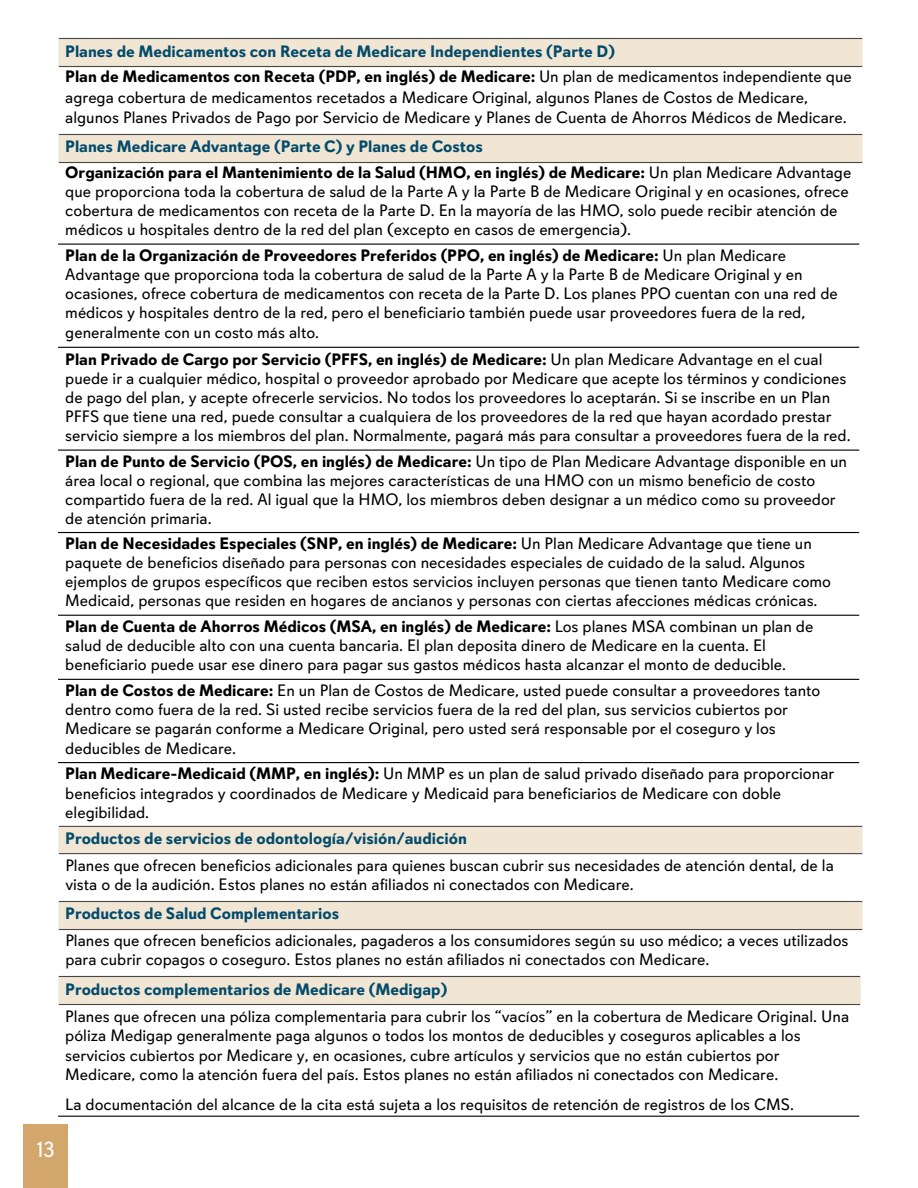
<style>
.page{position:relative;width:918px;height:1188px;background:#fff}
.page>*{position:absolute;margin:0;border:0;box-sizing:border-box;transform-origin:0 0}
.t1{font:21.75px "Davis Sans";color:#fff}
.t2{font:16.5px/19.2px "Davis Sans";color:#000}
.t3{font:700 16.5px "Davis Sans";color:#034b6c}
.s1{font-weight:700}
</style>
<div class="page">
<img style="left:58px;top:825px;width:805px;height:30px">
<img style="left:58px;top:900px;width:805px;height:31px">
<img style="left:58px;top:975px;width:803px;height:31px">
<hr style="left:58px;top:1116px;width:801px;height:1px;background:#000">
<hr style="left:58px;top:244px;width:801px;height:1px;background:#000">
<hr style="left:58px;top:347px;width:801px;height:1px;background:#000">
<hr style="left:58px;top:450px;width:801px;height:1px;background:#000">
<hr style="left:58px;top:532px;width:801px;height:1px;background:#000">
<hr style="left:58px;top:615px;width:801px;height:1px;background:#000">
<hr style="left:58px;top:679px;width:801px;height:1px;background:#000">
<hr style="left:58px;top:762px;width:801px;height:1px;background:#000">
<img style="left:58px;top:133px;width:805px;height:31px">
<img style="left:58px;top:37px;width:805px;height:31px">
<div style="left:24px;top:1124px;width:44px;height:64px;background:#d3a66b"></div>
<h1 class="t1" style="left:37px;top:1137px;width:20px">13</h1>
<p class="t3" style="left:65px;top:41px;width:551px">Planes de Medicamentos con Receta de Medicare Independientes (Parte D)</p>
<p class="t2" style="left:65px;top:67px;width:788px;line-height:20.2px"><span class="s1">Plan de Medicamentos con Receta (PDP, en inglés) de Medicare:</span> Un plan de medicamentos independiente que agrega cobertura de medicamentos recetados a Medicare Original, algunos Planes de Costos de Medicare, algunos Planes Privados de Pago por Servicio de Medicare y Planes de Cuenta de Ahorros Médicos de Medicare.</p>
<p class="t3" style="left:65px;top:136px;width:419px">Planes Medicare Advantage (Parte C) y Planes de Costos</p>
<p class="t2" style="left:65px;top:163px;width:788px"><span class="s1">Organización para el Mantenimiento de la Salud (HMO, en inglés) de Medicare:</span> Un plan Medicare Advantage que proporciona toda la cobertura de salud de la Parte A y la Parte B de Medicare Original y en ocasiones, ofrece cobertura de medicamentos con receta de la Parte D. En la mayoría de las HMO, solo puede recibir atención de médicos u hospitales dentro de la red del plan (excepto en casos de emergencia).</p>
<p class="t2" style="left:65px;top:246px;width:774px"><span class="s1">Plan de la Organización de Proveedores Preferidos (PPO, en inglés) de Medicare:</span> Un plan Medicare Advantage que proporciona toda la cobertura de salud de la Parte A y la Parte B de Medicare Original y en ocasiones, ofrece cobertura de medicamentos con receta de la Parte D. Los planes PPO cuentan con una red de médicos y hospitales dentro de la red, pero el beneficiario también puede usar proveedores fuera de la red, generalmente con un costo más alto.</p>
<p class="t2" style="left:65px;top:350px;width:787px"><span class="s1">Plan Privado de Cargo por Servicio (PFFS, en inglés) de Medicare:</span> Un plan Medicare Advantage en el cual puede ir a cualquier médico, hospital o proveedor aprobado por Medicare que acepte los términos y condiciones de pago del plan, y acepte ofrecerle servicios. No todos los proveedores lo aceptarán. Si se inscribe en un Plan PFFS que tiene una red, puede consultar a cualquiera de los proveedores de la red que hayan acordado prestar servicio siempre a los miembros del plan. Normalmente, pagará más para consultar a proveedores fuera de la red.</p>
<p class="t2" style="left:65px;top:452px;width:783px"><span class="s1">Plan de Punto de Servicio (POS, en inglés) de Medicare:</span> Un tipo de Plan Medicare Advantage disponible en un área local o regional, que combina las mejores características de una HMO con un mismo beneficio de costo compartido fuera de la red. Al igual que la HMO, los miembros deben designar a un médico como su proveedor de atención primaria.</p>
<p class="t2" style="left:65px;top:534px;width:767px"><span class="s1">Plan de Necesidades Especiales (SNP, en inglés) de Medicare:</span> Un Plan Medicare Advantage que tiene un paquete de beneficios diseñado para personas con necesidades especiales de cuidado de la salud. Algunos ejemplos de grupos específicos que reciben estos servicios incluyen personas que tienen tanto Medicare como Medicaid, personas que residen en hogares de ancianos y personas con ciertas afecciones médicas crónicas.</p>
<p class="t2" style="left:65px;top:617px;width:750px"><span class="s1">Plan de Cuenta de Ahorros Médicos (MSA, en inglés) de Medicare:</span> Los planes MSA combinan un plan de salud de deducible alto con una cuenta bancaria. El plan deposita dinero de Medicare en la cuenta. El beneficiario puede usar ese dinero para pagar sus gastos médicos hasta alcanzar el monto de deducible.</p>
<p class="t2" style="left:65px;top:681px;width:757px"><span class="s1">Plan de Costos de Medicare:</span> En un Plan de Costos de Medicare, usted puede consultar a proveedores tanto dentro como fuera de la red. Si usted recibe servicios fuera de la red del plan, sus servicios cubiertos por Medicare se pagarán conforme a Medicare Original, pero usted será responsable por el coseguro y los deducibles de Medicare.</p>
<p class="t2" style="left:65px;top:764px;width:770px"><span class="s1">Plan Medicare-Medicaid (MMP, en inglés):</span> Un MMP es un plan de salud privado diseñado para proporcionar beneficios integrados y coordinados de Medicare y Medicaid para beneficiarios de Medicare con doble elegibilidad.</p>
<p class="t3" style="left:65px;top:828px;width:403px">Productos de servicios de odontología/visión/audición</p>
<p class="t2" style="left:65px;top:855px;width:770px">Planes que ofrecen beneficios adicionales para quienes buscan cubrir sus necesidades de atención dental, de la vista o de la audición. Estos planes no están afiliados ni conectados con Medicare.</p>
<p class="t3" style="left:65px;top:904px;width:275px">Productos de Salud Complementarios</p>
<p class="t2" style="left:65px;top:931px;width:785px">Planes que ofrecen beneficios adicionales, pagaderos a los consumidores según su uso médico; a veces utilizados para cubrir copagos o coseguro. Estos planes no están afiliados ni conectados con Medicare.</p>
<p class="t3" style="left:65px;top:979px;width:383px">Productos complementarios de Medicare (Medigap)</p>
<p class="t2" style="left:65px;top:1007px;width:785px">Planes que ofrecen una póliza complementaria para cubrir los “vacíos” en la cobertura de Medicare Original. Una póliza Medigap generalmente paga algunos o todos los montos de deducibles y coseguros aplicables a los servicios cubiertos por Medicare y, en ocasiones, cubre artículos y servicios que no están cubiertos por Medicare, como la atención fuera del país. Estos planes no están afiliados ni conectados con Medicare.</p>
<p class="t2" style="left:65px;top:1095px;width:730px">La documentación del alcance de la cita está sujeta a los requisitos de retención de registros de los CMS.</p>
</div>
